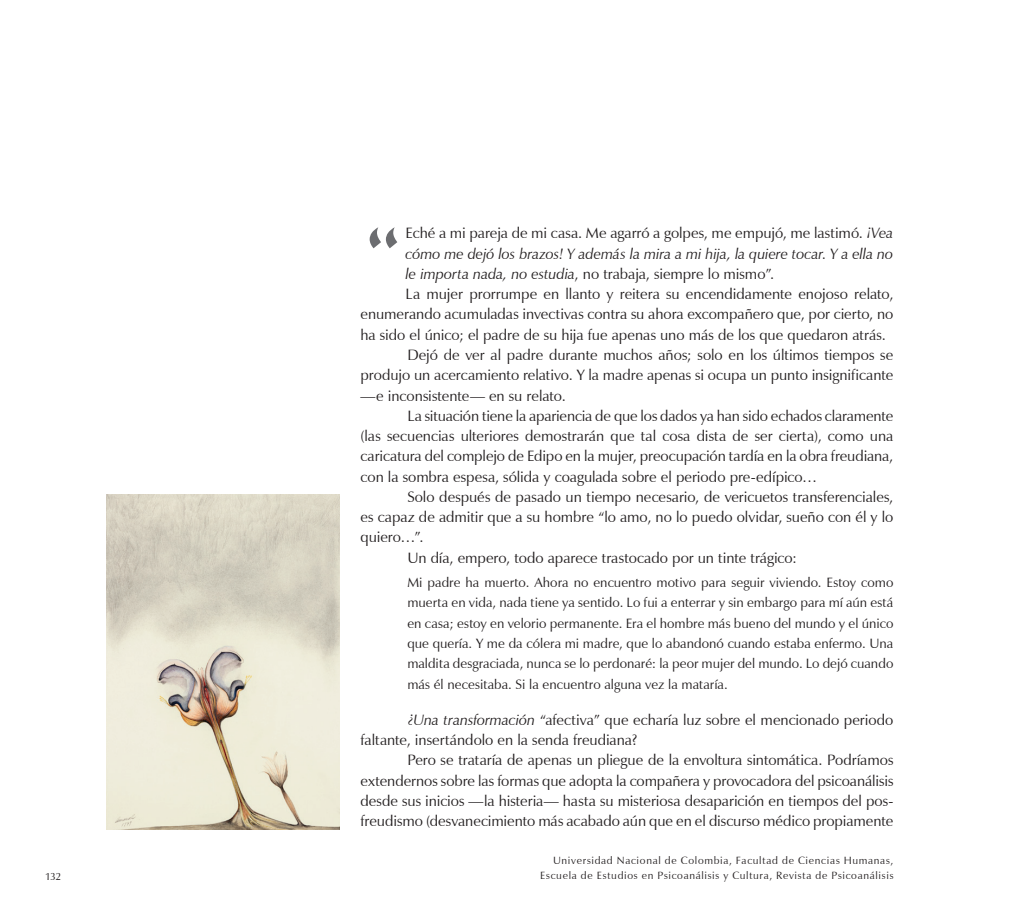
<style>
.page{position:relative;width:1021px;height:915px;background:#fff}
.page>*{position:absolute;margin:0;border:0;box-sizing:border-box;transform-origin:0 0}
.t1{font:109.8px "Baker Signet BT";color:#6c6d70}
.t2{font:15px/20.2px "Zapf Humanist 601 BT";letter-spacing:-.005em;color:#231f20}
.t3{font:italic 15px "Zapf Humanist 601 BT";letter-spacing:-.005em;color:#231f20}
.t4{font:13.5px/20.2px "Zapf Humanist 601 BT";color:#231f20;text-align:justify}
.t5{font:10.5px "Zapf Humanist 601 BT";letter-spacing:.065em;color:#231f20}
.s1{font-style:italic}
</style>
<div class="page">
<img style="left:106px;top:494px;width:233px;height:335px">
<h1 class="t1" style="left:360px;top:198px;width:47px">“</h1>
<p class="t2" style="left:405px;top:223px;width:489px">Eché a mi pareja de mi casa. Me agarró a golpes, me empujó, me lastimó. <span class="s1">¡Vea</span></p>
<p class="t3" style="left:405px;top:244px;width:489px">cómo me dejó los brazos! Y además la mira a mi hija, la quiere tocar. Y a ella no</p>
<p class="t2" style="left:405px;top:263px;width:370px"><span class="s1">le importa nada, no estudia</span>, no trabaja, siempre lo mismo”.</p>
<p class="t2" style="left:405px;top:284px;width:489px">La mujer prorrumpe en llanto y reitera su encendidamente enojoso relato,</p>
<p class="t2" style="left:360px;top:304px;width:534px">enumerando acumuladas invectivas contra su ahora excompañero que, por cierto, no</p>
<p class="t2" style="left:360px;top:324px;width:527px">ha sido el único; el padre de su hija fue apenas uno más de los que quedaron atrás.</p>
<p class="t2" style="left:407px;top:344px;width:487px">Dejó de ver al padre durante muchos años; solo en los últimos tiempos se</p>
<p class="t2" style="left:360px;top:365px;width:534px">produjo un acercamiento relativo. Y la madre apenas si ocupa un punto insignificante</p>
<p class="t2" style="left:360px;top:385px;width:207px">—e inconsistente— en su relato.</p>
<p class="t2" style="left:407px;top:405px;width:487px">La situación tiene la apariencia de que los dados ya han sido echados claramente</p>
<p class="t2" style="left:360px;top:425px;width:534px">(las secuencias ulteriores demostrarán que tal cosa dista de ser cierta), como una</p>
<p class="t2" style="left:360px;top:446px;width:534px">caricatura del complejo de Edipo en la mujer, preocupación tardía en la obra freudiana,</p>
<p class="t2" style="left:360px;top:466px;width:458px">con la sombra espesa, sólida y coagulada sobre el periodo pre-edípico…</p>
<p class="t2" style="left:407px;top:486px;width:487px">Solo después de pasado un tiempo necesario, de vericuetos transferenciales,</p>
<p class="t2" style="left:360px;top:506px;width:534px">es capaz de admitir que a su hombre “lo amo, no lo puedo olvidar, sueño con él y lo</p>
<p class="t2" style="left:360px;top:527px;width:64px">quiero…”.</p>
<p class="t2" style="left:407px;top:547px;width:391px">Un día, empero, todo aparece trastocado por un tinte trágico:</p>
<p class="t4" style="left:407px;top:572px;width:487px">Mi padre ha muerto. Ahora no encuentro motivo para seguir viviendo. Estoy como muerta en vida, nada tiene ya sentido. Lo fui a enterrar y sin embargo para mí aún está en casa; estoy en velorio permanente. Era el hombre más bueno del mundo y el único que quería. Y me da cólera mi madre, que lo abandonó cuando estaba enfermo. Una maldita desgraciada, nunca se lo perdonaré: la peor mujer del mundo. Lo dejó cuando más él necesitaba. Si la encuentro alguna vez la mataría.</p>
<p class="t2" style="left:360px;top:709px;width:534px;text-indent:47px"><span class="s1">¿Una transformación</span> “afectiva” que echaría luz sobre el mencionado periodo faltante, insertándolo en la senda freudiana?</p>
<p class="t2" style="left:360px;top:749px;width:534px;text-align:justify;text-indent:47px">Pero se trataría de apenas un pliegue de la envoltura sintomática. Podríamos extendernos sobre las formas que adopta la compañera y provocadora del psicoanálisis desde sus inicios —la histeria— hasta su misteriosa desaparición en tiempos del pos&shy;freudismo (desvanecimiento más acabado aún que en el discurso médico propiamente</p>
<p class="t5" style="left:553px;top:853px;width:342px">Universidad Nacional de Colombia, Facultad de Ciencias Humanas,</p>
<p class="t5" style="left:45px;top:869px;width:18px">132</p>
<p class="t5" style="left:540px;top:868px;width:355px">Escuela de Estudios en Psicoanálisis y Cultura, Revista de Psicoanálisis</p>
</div>
